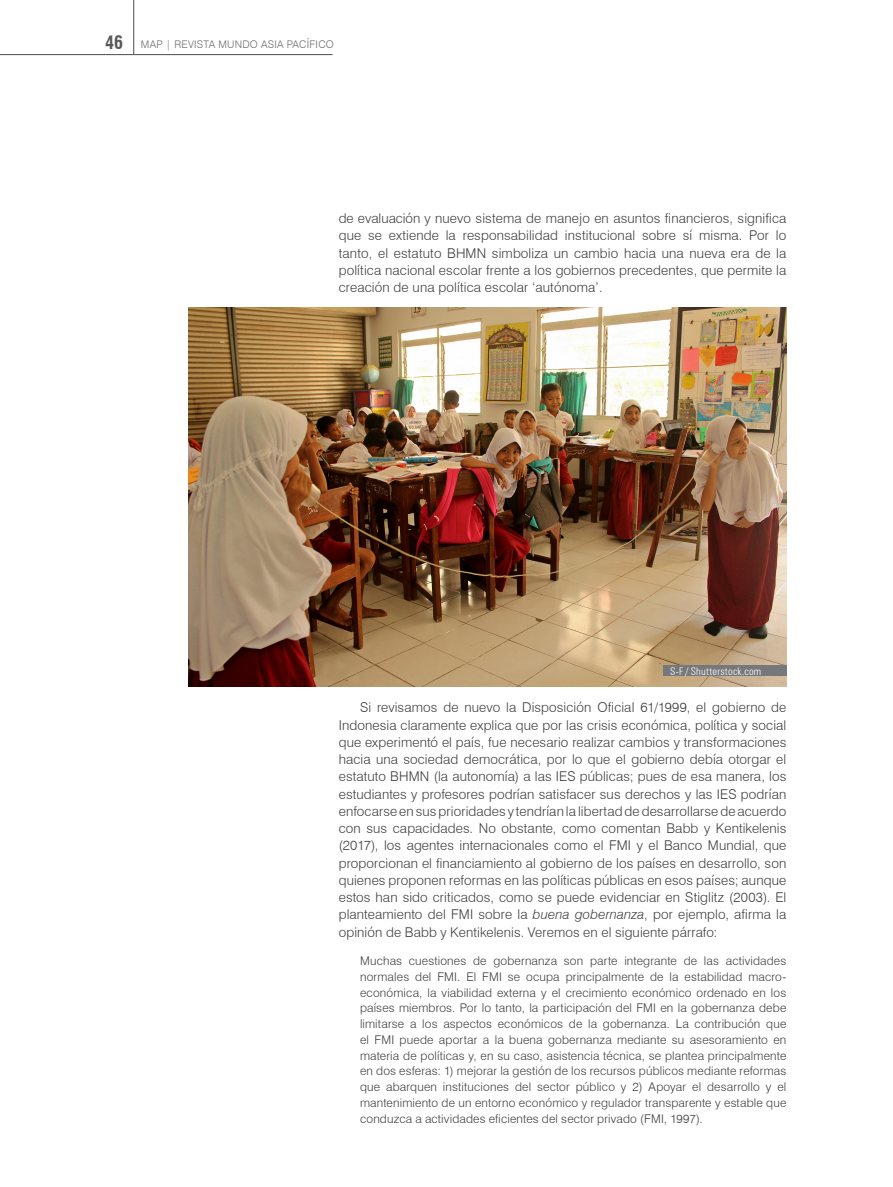
<style>
.page{position:relative;width:893px;height:1187px;background:#fff}
.page>*{position:absolute;margin:0;border:0;box-sizing:border-box;transform-origin:0 0}
._01_TX_Sangría{font:300 13.5px/17.2px "Swiss 721 BT";letter-spacing:.01em;color:#3e3e3f;text-align:justify}
._19_Citas{font:300 12px/15.8px "Swiss 721 BT";letter-spacing:.01em;color:#3e3e3f;text-align:justify}
.t1{font:300 10.5px "Swiss 721 BT";letter-spacing:.02em;color:#6c6d70}
._15_Crédito_Foto{font:300 condensed 10.5px "Zurich BT";letter-spacing:.02em;color:#fff}
.s1{font-weight:700;font-stretch:condensed;font-size:18px;color:#57585a}
.s2{font-style:italic}
</style>
<div class="page">
<img style="left:189px;top:308px;width:598px;height:378px">
<div style="left:663px;top:665px;width:124px;height:11px;background:#76787b"></div>
<hr style="left:0;top:54px;width:333px;height:1px;background:#4b4c4d">
<hr style="left:133px;top:0;width:1px;height:55px;background:#4b4c4d">
<p class="t1" style="left:105px;top:38px;width:230px"><span class="s1">46</span> MAP | REVISTA MUNDO ASIA PACÍFICO</p>
<p class="_01_TX_Sangría" style="left:339px;top:209px;width:449px">de evaluación y nuevo sistema de manejo en asuntos financieros, significa que se extiende la responsabilidad institucional sobre sí misma. Por lo tanto, el estatuto BHMN simboliza un cambio hacia una nueva era de la política nacional escolar frente a los gobiernos precedentes, que permite la creación de una política escolar ‘autónoma’.</p>
<p class="_15_Crédito_Foto" style="left:670px;top:664px;width:93px">S-F / Shutterstock.com</p>
<p class="_01_TX_Sangría" style="left:339px;top:698px;width:449px;text-indent:21px">Si revisamos de nuevo la Disposición Oficial 61/1999, el gobierno de Indonesia claramente explica que por las crisis económica, política y social que experimentó el país, fue necesario realizar cambios y transformaciones hacia una sociedad democrática, por lo que el gobierno debía otorgar el estatuto BHMN (la autonomía) a las IES públicas; pues de esa manera, los estudiantes y profesores podrían satisfacer sus derechos y las IES podrían enfocarse en sus prioridades y tendrían la libertad de desarrollarse de acuerdo con sus capacidades. No obstante, como comentan Babb y Kentikelenis (2017), los agentes internacionales como el FMI y el Banco Mundial, que proporcionan el financiamiento al gobierno de los países en desarrollo, son quienes proponen reformas en las políticas públicas en esos países; aunque estos han sido criticados, como se puede evidenciar en Stiglitz (2003). El planteamiento del FMI sobre la <span class="s2">buena gobernanza</span>, por ejemplo, afirma la opinión de Babb y Kentikelenis. Veremos en el siguiente párrafo:</p>
<p class="_19_Citas" style="left:360px;top:952px;width:428px">Muchas cuestiones de gobernanza son parte integrante de las actividades normales del FMI. El FMI se ocupa principalmente de la estabilidad macro&shy;económica, la viabilidad externa y el crecimiento económico ordenado en los países miembros. Por lo tanto, la participación del FMI en la gobernanza debe limitarse a los aspectos económicos de la gobernanza. La contribución que el FMI puede aportar a la buena gobernanza mediante su asesoramiento en materia de políticas y, en su caso, asistencia técnica, se plantea principalmente en dos esferas: 1) mejorar la gestión de los recursos públicos mediante reformas que abarquen instituciones del sector público y 2) Apoyar el desarrollo y el mantenimiento de un entorno económico y regulador transparente y estable que conduzca a actividades eficientes del sector privado (FMI, 1997).</p>
</div>
